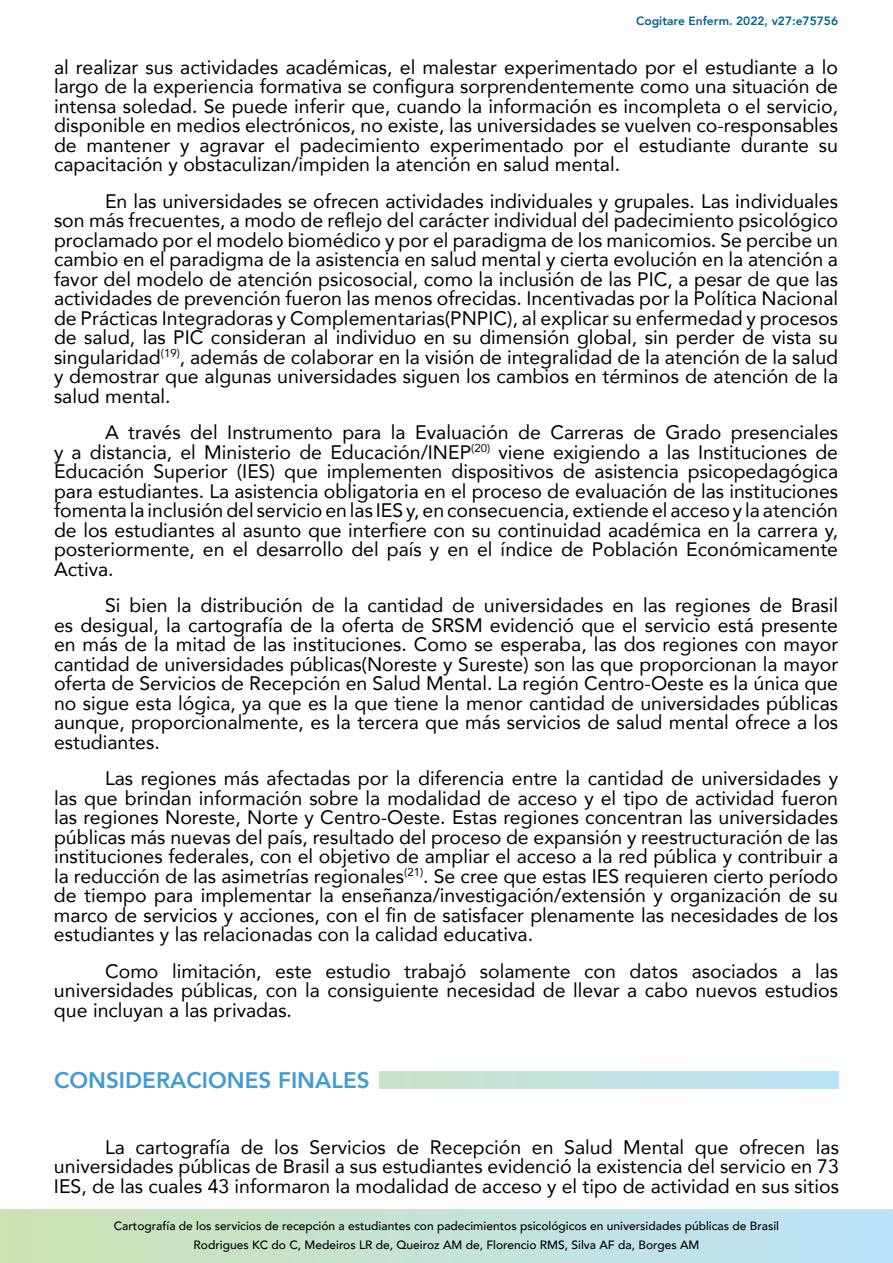
<style>
.page{position:relative;width:893px;height:1263px;background:#fff}
.page>*{position:absolute;margin:0;border:0;box-sizing:border-box;transform-origin:0 0}
.t1{font:800 22.5px "Avenir";color:#409cd4}
.t2{font:19.5px/19.5px "Avenir";color:#000;text-align:justify}
.t3{font:500 12px/18.6px "Avenir";color:#000;text-align:center}
.t4{font:800 12px "Avenir";color:#00658f}
</style>
<div class="page">
<svg style="left:0;top:1209px;width:893px;height:54px;background:#c4e2d6"></svg>
<div style="left:380px;top:1072px;width:459px;height:16px;background:linear-gradient(to right,#c9e3c8,#bae3fa)"></div>
<p class="t4" style="left:636px;top:12px;width:203px">Cogitare Enferm. 2022, v27:e75756</p>
<p class="t2" style="left:54px;top:56px;width:786px">al realizar sus actividades académicas, el malestar experimentado por el estudiante a lo largo de la experiencia formativa se configura sorprendentemente como una situación de intensa soledad. Se puede inferir que, cuando la información es incompleta o el servicio, disponible en medios electrónicos, no existe, las universidades se vuelven co-responsables de mantener y agravar el padecimiento experimentado por el estudiante durante su capacitación y obstaculizan/impiden la atención en salud mental.</p>
<p class="t2" style="left:54px;top:190px;width:786px;text-indent:51px">En las universidades se ofrecen actividades individuales y grupales. Las individuales son más frecuentes, a modo de reflejo del carácter individual del padecimiento psicológico proclamado por el modelo biomédico y por el paradigma de los manicomios. Se percibe un cambio en el paradigma de la asistencia en salud mental y cierta evolución en la atención a favor del modelo de atención psicosocial, como la inclusión de las PIC, a pesar de que las actividades de prevención fueron las menos ofrecidas. Incentivadas por la Política Nacional de Prácticas Integradoras y Complementarias(PNPIC), al explicar su enfermedad y procesos de salud, las PIC consideran al individuo en su dimensión global, sin perder de vista su singularidad<sup>(19)</sup>, además de colaborar en la visión de integralidad de la atención de la salud y demostrar que algunas universidades siguen los cambios en términos de atención de la salud mental.</p>
<p class="t2" style="left:54px;top:422px;width:786px;text-indent:51px">A través del Instrumento para la Evaluación de Carreras de Grado presenciales y a distancia, el Ministerio de Educación/INEP<sup>(20)</sup> viene exigiendo a las Instituciones de Educación Superior (IES) que implementen dispositivos de asistencia psicopedagógica para estudiantes. La asistencia obligatoria en el proceso de evaluación de las instituciones fomenta la inclusión del servicio en las IES y, en consecuencia, extiende el acceso y la atención de los estudiantes al asunto que interfiere con su continuidad académica en la carrera y, posteriormente, en el desarrollo del país y en el índice de Población Económicamente Activa.</p>
<p class="t2" style="left:54px;top:595px;width:786px;text-indent:51px">Si bien la distribución de la cantidad de universidades en las regiones de Brasil es desigual, la cartografía de la oferta de SRSM evidenció que el servicio está presente en más de la mitad de las instituciones. Como se esperaba, las dos regiones con mayor cantidad de universidades públicas(Noreste y Sureste) son las que proporcionan la mayor oferta de Servicios de Recepción en Salud Mental. La región Centro-Oeste es la única que no sigue esta lógica, ya que es la que tiene la menor cantidad de universidades públicas aunque, proporcionalmente, es la tercera que más servicios de salud mental ofrece a los estudiantes.</p>
<p class="t2" style="left:54px;top:768px;width:786px;text-indent:51px">Las regiones más afectadas por la diferencia entre la cantidad de universidades y las que brindan información sobre la modalidad de acceso y el tipo de actividad fueron las regiones Noreste, Norte y Centro-Oeste. Estas regiones concentran las universidades públicas más nuevas del país, resultado del proceso de expansión y reestructuración de las instituciones federales, con el objetivo de ampliar el acceso a la red pública y contribuir a la reducción de las asimetrías regionales<sup>(21)</sup>. Se cree que estas IES requieren cierto período de tiempo para implementar la enseñanza/investigación/extensión y organización de su marco de servicios y acciones, con el fin de satisfacer plenamente las necesidades de los estudiantes y las relacionadas con la calidad educativa.</p>
<p class="t2" style="left:54px;top:960px;width:786px;text-indent:51px">Como limitación, este estudio trabajó solamente con datos asociados a las universidades públicas, con la consiguiente necesidad de llevar a cabo nuevos estudios que incluyan a las privadas.</p>
<p class="t1" style="left:54px;top:1063px;width:317px">CONSIDERACIONES FINALES</p>
<p class="t2" style="left:54px;top:1136px;width:786px;text-indent:51px">La cartografía de los Servicios de Recepción en Salud Mental que ofrecen las universidades públicas de Brasil a sus estudiantes evidenció la existencia del servicio en 73<br>IES, de las cuales 43 informaron la modalidad de acceso y el tipo de actividad en sus sitios</p>
<p class="t3" style="left:114px;top:1216px;width:667px">Cartografía de los servicios de recepción a estudiantes con padecimientos psicológicos en universidades públicas de Brasil<br>Rodrigues KC do C, Medeiros LR de, Queiroz AM de, Florencio RMS, Silva AF da, Borges AM</p>
</div>
